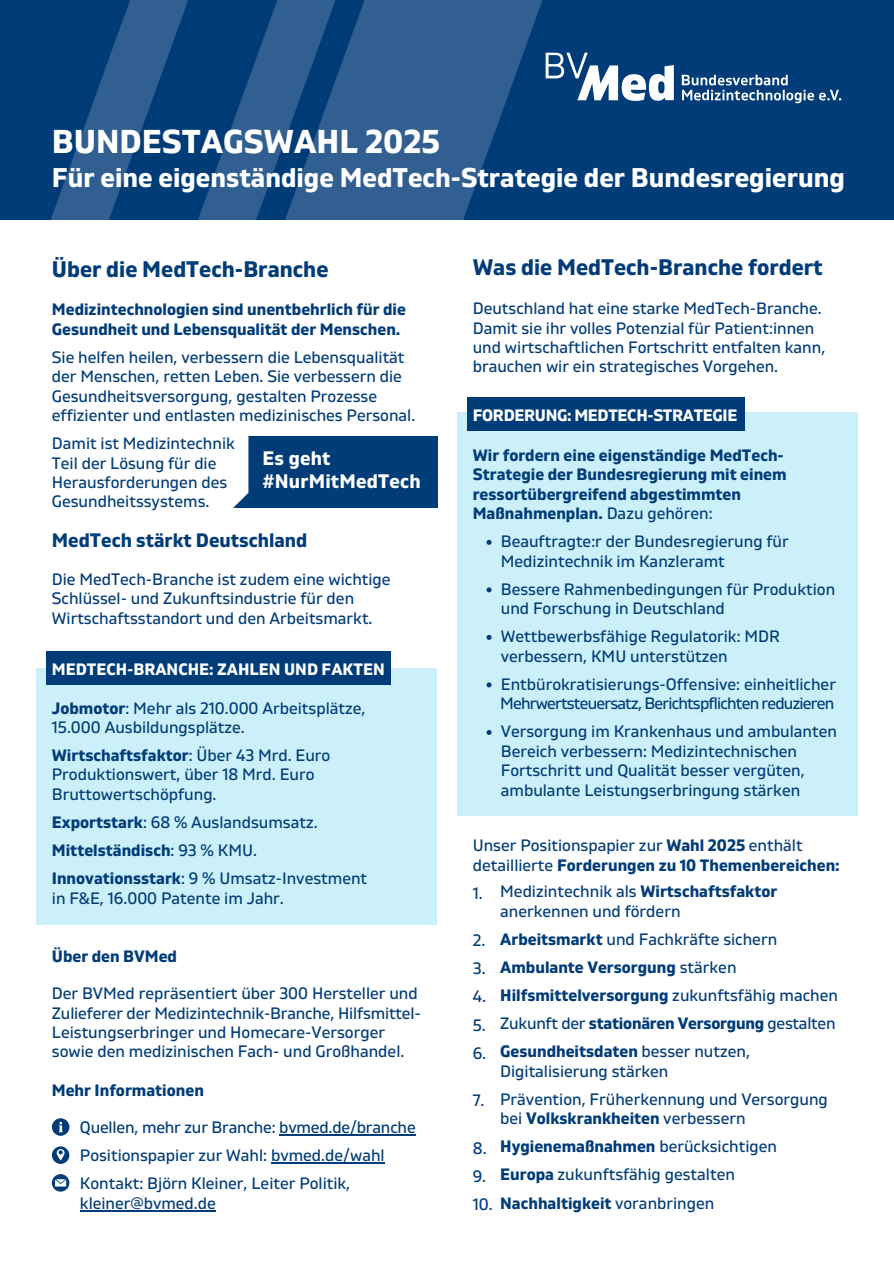
<style>
.page{position:relative;width:894px;height:1264px;background:#fff}
.page>*{position:absolute;margin:0;border:0;box-sizing:border-box;transform-origin:0 0}
.t1{font:700 33px "Gilam";color:#fff}
.t2{font:700 27px "Gilam";color:#fff}
.t3{font:700 22.5px "Gilam";color:#003c78}
.t4{font:700 19.5px "Gilam";color:#003c78}
.t5{font:700 19.5px/22.5px "Gilam";letter-spacing:.01em;color:#fff}
.t6{font:16.5px/19.4px "Gilam";color:#003c78}
.t7{font:700 16.5px/19.4px "Gilam";color:#003c78}
.t8{font:16.5px "Gilam";letter-spacing:-.045em;color:#003c78}
.t9{font:700 16.5px "Gilam";color:#fff}
.t10{font:700 16.5px "Gilam";letter-spacing:-.02em;color:#fff}
.s1{font-weight:700}
.s2{font-weight:400}
</style>
<div class="page">
<img style="left:0;top:0;width:893px;height:219px">
<svg style="left:681px;top:75px;width:160px;height:28px;background:#406c99"></svg>
<svg style="left:545px;top:53px;width:128px;height:48px"></svg>
<hr style="left:279px;top:1134px;width:136px;height:1px;background:#003c78">
<hr style="left:271px;top:1162px;width:113px;height:1px;background:#003c78">
<hr style="left:80px;top:1209px;width:136px;height:2px;background:#003c78">
<div style="left:36px;top:668px;width:400px;height:256px;background:#ccf0fa"></div>
<div style="left:46px;top:651px;width:345px;height:33px;background:#003c78"></div>
<div style="left:456px;top:412px;width:401px;height:404px;background:#ccf0fa"></div>
<div style="left:467px;top:397px;width:277px;height:34px;background:#003c78"></div>
<div style="left:234px;top:436px;width:203px;height:71px;background:#003c78"></div>
<svg style="left:52px;top:1118px;width:18px;height:17px"></svg>
<svg style="left:52px;top:1174px;width:18px;height:17px"></svg>
<svg style="left:52px;top:1146px;width:18px;height:17px"></svg>
<svg style="left:486px;top:540px;width:5px;height:5px"></svg>
<svg style="left:486px;top:587px;width:5px;height:5px"></svg>
<svg style="left:486px;top:635px;width:5px;height:5px"></svg>
<svg style="left:486px;top:682px;width:5px;height:5px"></svg>
<svg style="left:486px;top:730px;width:5px;height:5px"></svg>
<h5 class="t1" style="left:52px;top:122px;width:389px">BUNDESTAGSWAHL 2025</h5>
<h4 class="t2" style="left:52px;top:162px;width:794px">Für eine eigenständige MedTech-Strategie der Bundesregierung</h4>
<p class="t3" style="left:52px;top:255px;width:278px">Über die MedTech-Branche</p>
<p class="t7" style="left:52px;top:300px;width:355px">Medizintechnologien sind unentbehrlich für die<br>Gesundheit und Lebensqualität der Menschen.</p>
<h1 class="t6" style="left:52px;top:348px;width:365px">Sie helfen heilen, verbessern die Lebensqualität der Menschen, retten Leben. Sie verbessern die Gesundheitsversorgung, gestalten Prozesse effizienter und entlasten medizinisches Personal.</h1>
<h2 class="t6" style="left:52px;top:434px;width:184px">Damit ist Medizintechnik<br>Teil der Lösung für die<br>Herausforderungen des<br>Gesundheitssystems.</h2>
<h3 class="t4" style="left:52px;top:529px;width:257px">MedTech stärkt Deutschland</h3>
<h3 class="t6" style="left:52px;top:570px;width:340px">Die MedTech-Branche ist zudem eine wichtige<br>Schlüssel- und Zukunftsindustrie für den<br>Wirtschaftsstandort und den Arbeitsmarkt.</h3>
<p class="t5" style="left:262px;top:447px;width:160px">Es geht #NurMitMedTech</p>
<h6 class="t9" style="left:52px;top:660px;width:334px">MEDTECH-BRANCHE: ZAHLEN UND FAKTEN</h6>
<h6 class="t6" style="left:52px;top:698px;width:315px"><span class="s1">Jobmotor</span>: Mehr als 210.000 Arbeitsplätze,<br>15.000 Ausbildungsplätze.</h6>
<h6 class="t6" style="left:52px;top:746px;width:280px"><span class="s1">Wirtschaftsfaktor</span>: Über 43 Mrd. Euro<br>Produktionswert, über 18 Mrd. Euro<br>Bruttowertschöpfung.</h6>
<h6 class="t6" style="left:52px;top:813px;width:267px"><span class="s1">Exportstark</span>: 68 % Auslandsumsatz.</h6>
<h6 class="t7" style="left:52px;top:841px;width:206px">Mittelständisch<span class="s2">: 93 % KMU.</span></h6>
<h6 class="t6" style="left:52px;top:869px;width:317px"><span class="s1">Innovationsstark</span>: 9 % Umsatz-Investment in F&amp;E, 16.000 Patente im Jahr.</h6>
<h6 class="t7" style="left:52px;top:947px;width:127px">Über den BVMed</h6>
<h6 class="t6" style="left:52px;top:984px;width:370px">Der BVMed repräsentiert über 300 Hersteller und<br>Zulieferer der Medizintechnik-Branche, Hilfsmittel-<br>Leistungserbringer und Homecare-Versorger</h6>
<h6 class="t6" style="left:52px;top:1042px;width:354px">sowie den medizinischen Fach- und Großhandel.</h6>
<h6 class="t7" style="left:52px;top:1081px;width:153px">Mehr Informationen</h6>
<h6 class="t6" style="left:80px;top:1113px;width:337px;line-height:28px">Quellen, mehr zur Branche: bvmed.de/branche<br>Positionspapier zur Wahl: bvmed.de/wahl</h6>
<h4 class="t6" style="left:80px;top:1174px;width:272px">Kontakt: Björn Kleiner, Leiter Politik,</h4>
<h6 class="t6" style="left:80px;top:1193px;width:137px">kleiner@bvmed.de</h6>
<h6 class="t3" style="left:472px;top:254px;width:351px">Was die MedTech-Branche fordert</h6>
<h6 class="t6" style="left:472px;top:299px;width:354px">Deutschland hat eine starke MedTech-Branche.<br>Damit sie ihr volles Potenzial für Patient:innen und wirtschaftlichen Fortschritt entfalten kann, brauchen wir ein strategisches Vorgehen.</h6>
<h3 class="t10" style="left:472px;top:406px;width:266px">FORDERUNG: MEDTECH-STRATEGIE</h3>
<p class="t7" style="left:472px;top:446px;width:315px">Wir fordern eine eigenständige MedTech-Strategie der Bundesregierung mit einem ressortübergreifend abgestimmten Maßnahmenplan. <span class="s2">Dazu gehören:</span></p>
<p class="t6" style="left:500px;top:532px;width:289px">Beauftragte:r der Bundesregierung für<br>Medizintechnik im Kanzleramt</p>
<p class="t6" style="left:500px;top:580px;width:336px">Bessere Rahmenbedingungen für Produktion und Forschung in Deutschland</p>
<p class="t6" style="left:500px;top:627px;width:280px">Wettbewerbsfähige Regulatorik: MDR verbessern, KMU unterstützen</p>
<p class="t6" style="left:500px;top:675px;width:336px">Entbürokratisierungs-Offensive: einheitlicher</p>
<p class="t8" style="left:500px;top:693px;width:335px">Mehrwertsteuersatz, Berichtspflichten reduzieren</p>
<p class="t6" style="left:500px;top:722px;width:337px">Versorgung im Krankenhaus und ambulanten Bereich verbessern: Medizintechnischen Fortschritt und Qualität besser vergüten, ambulante Leistungserbringung stärken</p>
<h6 class="t6" style="left:472px;top:836px;width:368px">Unser Positionspapier zur <span class="s1">Wahl 2025</span> enthält detaillierte <span class="s1">Forderungen zu 10 Themenbereichen:</span></h6>
<h5 class="t6" style="left:472px;top:883px;width:12px">1.</h5>
<h6 class="t6" style="left:472px;top:931px;width:14px">2.</h6>
<p class="t6" style="left:472px;top:959px;width:14px">3.</p>
<p class="t6" style="left:472px;top:987px;width:15px">4.</p>
<p class="t6" style="left:472px;top:1015px;width:14px">5.</p>
<p class="t6" style="left:472px;top:1043px;width:15px">6.</p>
<h6 class="t6" style="left:472px;top:1091px;width:13px">7.</h6>
<p class="t6" style="left:472px;top:1138px;width:15px">8.</p>
<h6 class="t6" style="left:472px;top:1166px;width:15px">9.</h6>
<h6 class="t6" style="left:472px;top:1195px;width:21px">10.</h6>
<h6 class="t6" style="left:500px;top:882px;width:278px">Medizintechnik als <span class="s1">Wirtschaftsfaktor </span>anerkennen und fördern</h6>
<h6 class="t6" style="left:500px;top:929px;width:278px"><span class="s1">Arbeitsmarkt</span> und Fachkräfte sichern</h6>
<h6 class="t7" style="left:500px;top:958px;width:238px">Ambulante Versorgung <span class="s2">stärken</span></h6>
<h6 class="t7" style="left:500px;top:986px;width:339px">Hilfsmittelversorgung <span class="s2">zukunftsfähig machen</span></h6>
<h6 class="t7" style="left:500px;top:1014px;width:337px"><span class="s2">Zukunft der</span> stationären Versorgung <span class="s2">gestalten</span></h6>
<h6 class="t6" style="left:500px;top:1042px;width:251px"><span class="s1">Gesundheitsdaten</span> besser nutzen,<br>Digitalisierung stärken</h6>
<h6 class="t6" style="left:500px;top:1089px;width:329px">Prävention, Früherkennung und Versorgung bei <span class="s1">Volkskrankheiten</span> verbessern</h6>
<h6 class="t7" style="left:500px;top:1137px;width:278px">Hygienemaßnahmen <span class="s2">berücksichtigen</span></h6>
<h6 class="t6" style="left:500px;top:1165px;width:236px"><span class="s1">Europa</span> zukunftsfähig gestalten</h6>
<h6 class="t7" style="left:500px;top:1193px;width:215px">Nachhaltigkeit <span class="s2">voranbringen</span></h6>
</div>
